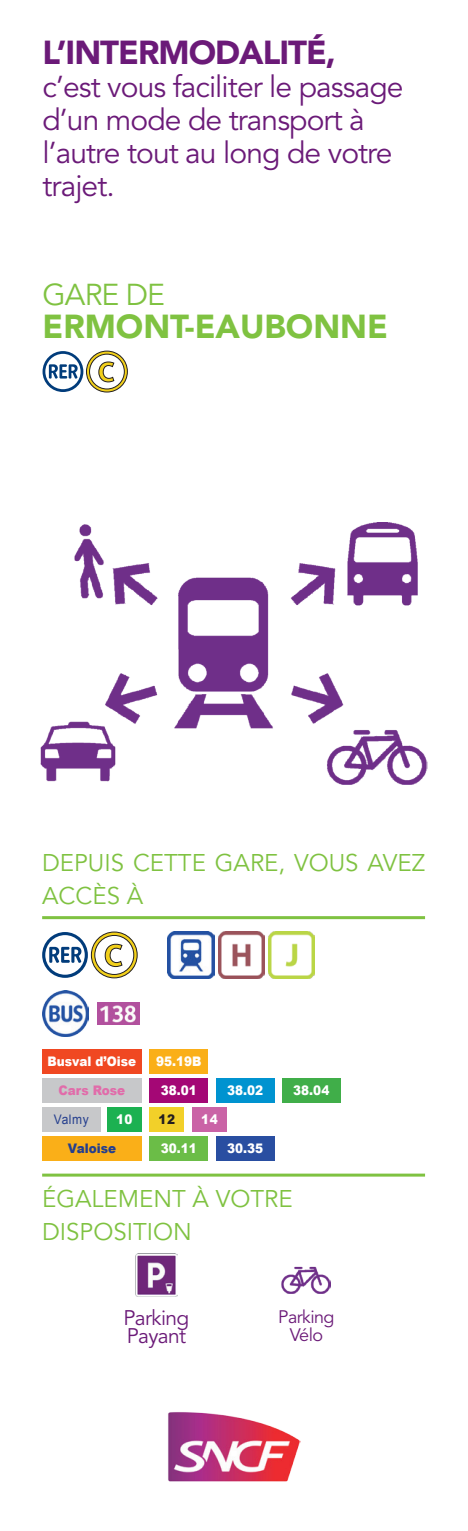
<style>
.page{position:relative;width:468px;height:1531px;background:#fff}
.page>*{position:absolute;margin:0;border:0;box-sizing:border-box;transform-origin:0 0}
.t1{font:900 33px "Avenir LT Std";letter-spacing:-.03em;color:#6b1a78}
.t2{font:900 33px "Avenir LT Std";color:#7fc241}
.t3{font:30px/33px "Avenir LT Std";color:#6b1a78}
.t4{font:30px "Avenir LT Std";letter-spacing:-.03em;color:#7fc241}
.t5{font:24px/33px "Avenir LT Std";color:#7fc241}
.t6{font:21px/18px "Avenir LT Std";color:#6b1a78}
.t7{font:18px/18px "Avenir LT Std";color:#6b1a78;text-align:center}
.t8{font:900 13.2px "Arial";color:#fff;scale:.91 1}
.t9{font:900 13.2px "Arial";color:#e16caa;scale:.91 1}
.t10{font:900 13.2px "Arial";color:#253f8e;scale:.91 1}
.t11{font:13.2px "Arial";letter-spacing:.05em;color:#253f8e;scale:.91 1}
.t12{font:900 13.2px "Arial";color:#231f20;scale:.91 1}
</style>
<div class="page">
<img style="left:41px;top:523px;width:386px;height:262px">
<img style="left:168px;top:1412px;width:132px;height:70px">
<svg style="left:43px;top:351px;width:84px;height:41px"></svg>
<img style="left:135px;top:1254px;width:43px;height:42px">
<hr style="left:42px;top:1173px;width:383px;height:3px;background:#7fc241">
<img style="left:281px;top:1266px;width:49px;height:27px">
<hr style="left:42px;top:916px;width:383px;height:3px;background:#7fc241">
<svg style="left:42px;top:932px;width:95px;height:46px"></svg>
<img style="left:42px;top:990px;width:46px;height:46px">
<img style="left:97px;top:1002px;width:42px;height:23px">
<img style="left:218px;top:932px;width:47px;height:46px">
<img style="left:168px;top:932px;width:46px;height:46px">
<img style="left:268px;top:932px;width:47px;height:46px">
<div style="left:42px;top:1049px;width:100px;height:25px;background:#f04822"></div>
<div style="left:149px;top:1049px;width:59px;height:25px;background:#faaf18"></div>
<div style="left:42px;top:1078px;width:100px;height:25px;background:#c7c8ca"></div>
<div style="left:149px;top:1078px;width:59px;height:25px;background:#a40775"></div>
<div style="left:216px;top:1078px;width:58px;height:25px;background:#0093d0"></div>
<div style="left:282px;top:1078px;width:58px;height:25px;background:#40ae49"></div>
<div style="left:42px;top:1107px;width:59px;height:25px;background:#c7c8ca"></div>
<div style="left:107px;top:1107px;width:35px;height:25px;background:#1cb151"></div>
<div style="left:149px;top:1107px;width:35px;height:25px;background:#f2d029"></div>
<div style="left:192px;top:1107px;width:35px;height:25px;background:#ca63a6"></div>
<div style="left:42px;top:1136px;width:100px;height:25px;background:#faaf18"></div>
<div style="left:149px;top:1136px;width:59px;height:25px;background:#6bbd47"></div>
<div style="left:216px;top:1136px;width:58px;height:25px;background:#294ea1"></div>
<p class="t1" style="left:43px;top:33px;width:295px">L’INTERMODALITÉ,</p>
<p class="t3" style="left:43px;top:71px;width:362px">c’est vous faciliter le passage d’un mode de transport à l’autre tout au long de votre trajet.</p>
<p class="t4" style="left:43px;top:277px;width:124px">Gare de</p>
<p class="t2" style="left:43px;top:307px;width:342px">ERMONT-EAUBONNE</p>
<p class="t5" style="left:42px;top:846px;width:384px">Depuis cette gare, vous avez accès à</p>
<p class="t8" style="left:48px;top:1051px;width:99px">Busval d’Oise</p>
<p class="t8" style="left:156px;top:1051px;width:51px">95.19B</p>
<p class="t9" style="left:59px;top:1080px;width:75px">Cars Rose</p>
<p class="t8" style="left:161px;top:1080px;width:41px">38.01</p>
<p class="t8" style="left:227px;top:1080px;width:41px">38.02</p>
<p class="t8" style="left:293px;top:1080px;width:41px">38.04</p>
<p class="t11" style="left:54px;top:1110px;width:40px">Valmy</p>
<p class="t8" style="left:116px;top:1109px;width:20px">10</p>
<p class="t12" style="left:158px;top:1109px;width:20px">12</p>
<p class="t8" style="left:201px;top:1109px;width:20px">14</p>
<p class="t10" style="left:68px;top:1138px;width:54px">Valoise</p>
<p class="t8" style="left:161px;top:1138px;width:41px">30.11</p>
<p class="t8" style="left:227px;top:1138px;width:41px">30.35</p>
<p class="t5" style="left:42px;top:1183px;width:252px">également à votre disposition</p>
<p class="t6" style="left:123px;top:1309px;width:67px">Parking<br>Payant</p>
<p class="t7" style="left:278px;top:1308px;width:58px">Parking<br>Vélo</p>
</div>
